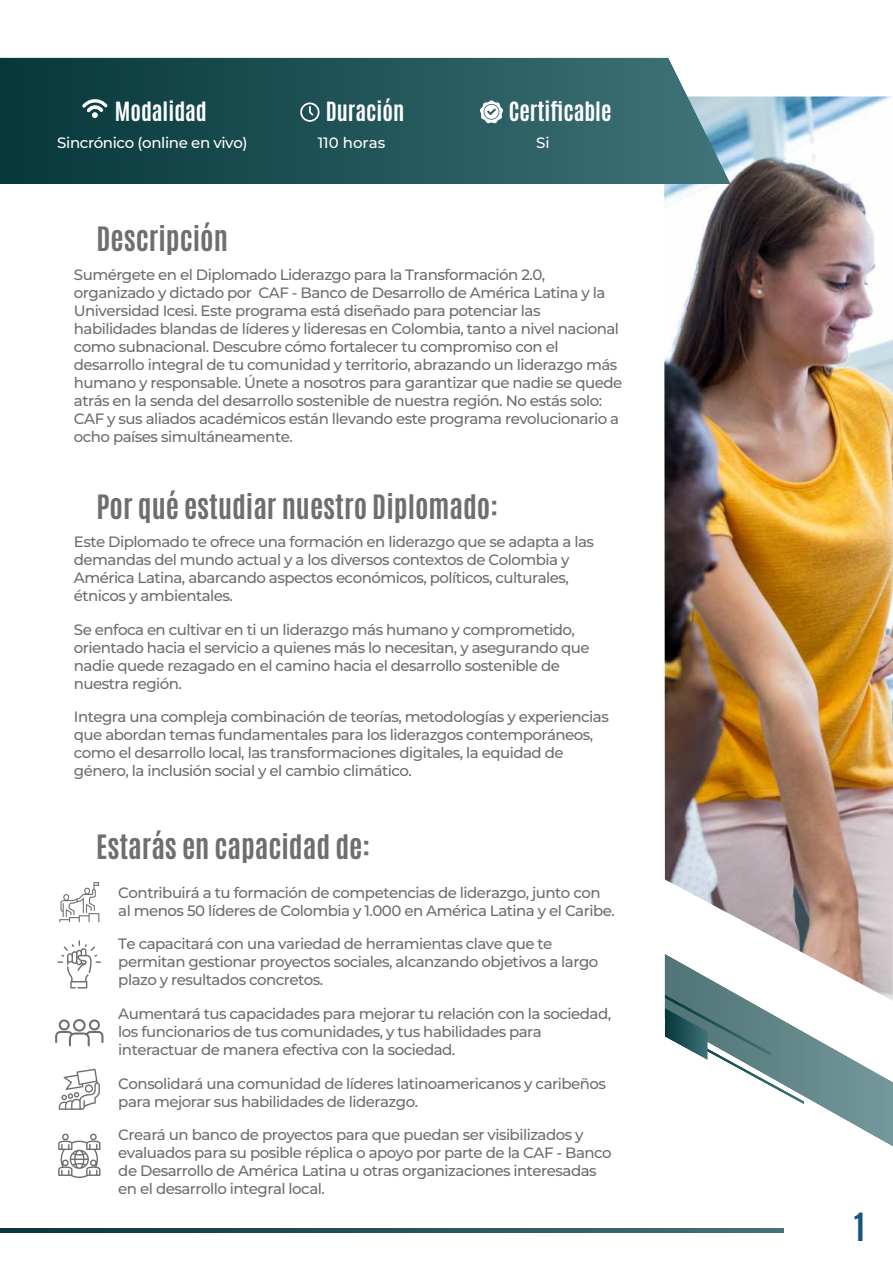
<style>
.page{position:relative;width:893px;height:1263px;background:#fff}
.page>*{position:absolute;margin:0;border:0;box-sizing:border-box;transform-origin:0 0}
.t1{font:700 33px "Antonio";color:#165481}
.t2{font:700 28.5px "Antonio";color:#6d6e70}
.t3{font:700 22.5px "Antonio";color:#fff}
.t4{font:500 15px/18px "Montserrat";letter-spacing:-.035em;color:#6d6e70}
.t5{font:500 15px "Montserrat";letter-spacing:-.025em;color:#fff}
.t6{font:500 15px "Montserrat";color:#fff}
</style>
<div class="page">
<svg style="left:665px;top:1001px;width:228px;height:146px"></svg>
<img style="left:664px;top:96px;width:229px;height:905px">
<svg style="left:0;top:1228px;width:784px;height:4px;background:#225559"></svg>
<svg style="left:0;top:58px;width:731px;height:126px;background:#285a5e"></svg>
<svg style="left:82px;top:99px;width:26px;height:19px"></svg>
<svg style="left:300px;top:102px;width:20px;height:20px"></svg>
<svg style="left:480px;top:100px;width:23px;height:23px"></svg>
<svg style="left:55px;top:1019px;width:49px;height:27px"></svg>
<svg style="left:58px;top:940px;width:43px;height:48px"></svg>
<svg style="left:59px;top:1069px;width:41px;height:41px"></svg>
<svg style="left:59px;top:882px;width:40px;height:40px"></svg>
<svg style="left:58px;top:1133px;width:42px;height:45px"></svg>
<h3 class="t3" style="left:115px;top:99px;width:94px">Modalidad</h3>
<p class="t5" style="left:57px;top:137px;width:192px">SincrÛnico (online en vivo)</p>
<h3 class="t3" style="left:326px;top:99px;width:80px">DuraciÛn</h3>
<p class="t6" style="left:318px;top:137px;width:69px">110 horas</p>
<p class="t5" style="left:536px;top:137px;width:15px">Si</p>
<h3 class="t3" style="left:509px;top:95px;width:104px">Certi昀椀cable</h3>
<h2 class="t2" style="left:96px;top:222px;width:133px">DescripciÛn</h2>
<p class="t4" style="left:74px;top:267px;width:550px">SumÈrgete en el Diplomado Liderazgo para la TransformaciÛn 2.0, organizado y dictado por CAF - Banco de Desarrollo de AmÈrica Latina y la Universidad Icesi. Este programa est· diseÒado para potenciar las habilidades blandas de lÌderes y lideresas en Colombia, tanto a nivel nacional como subnacional. Descubre cÛmo fortalecer tu compromiso con el desarrollo integral de tu comunidad y territorio, abrazando un liderazgo m·s humano y responsable. ⁄nete a nosotros para garantizar que nadie se quede atr·s en la senda del desarrollo sostenible de nuestra regiÛn. No est·s solo:<br>CAF y sus aliados acadÈmicos est·n llevando este programa revolucionario a ocho paÌses simult·neamente.</p>
<h2 class="t2" style="left:96px;top:491px;width:403px">Por quÈ estudiar nuestro Diplomado:</h2>
<p class="t4" style="left:74px;top:534px;width:522px">Este Diplomado te ofrece una formaciÛn en liderazgo que se adapta a las demandas del mundo actual y a los diversos contextos de Colombia y AmÈrica Latina, abarcando aspectos econÛmicos, polÌticos, culturales, Ètnicos y ambientales.</p>
<p class="t4" style="left:74px;top:622px;width:517px">Se enfoca en cultivar en ti un liderazgo m·s humano y comprometido, orientado hacia el servicio a quienes m·s lo necesitan, y asegurando que nadie quede rezagado en el camino hacia el desarrollo sostenible de nuestra regiÛn.</p>
<p class="t4" style="left:74px;top:709px;width:536px">Integra una compleja combinaciÛn de teorÌas, metodologÌas y experiencias que abordan temas fundamentales para los liderazgos contempor·neos, como el desarrollo local, las transformaciones digitales, la equidad de gÈnero, la inclusiÛn social y el cambio clim·tico.</p>
<h2 class="t2" style="left:96px;top:831px;width:275px">Estar·s en capacidad de:</h2>
<p class="t4" style="left:118px;top:885px;width:498px">Contribuir· a tu formaciÛn de competencias de liderazgo, junto con al menos 50 lÌderes de Colombia y 1.000 en AmÈrica Latina y el Caribe.</p>
<p class="t4" style="left:118px;top:936px;width:482px">Te capacitar· con una variedad de herramientas clave que te permitan gestionar proyectos sociales, alcanzando objetivos a largo plazo y resultados concretos.</p>
<p class="t4" style="left:118px;top:1006px;width:494px">Aumentar· tus capacidades para mejorar tu relaciÛn con la sociedad, los funcionarios de tus comunidades, y tus habilidades para interactuar de manera efectiva con la sociedad.</p>
<p class="t4" style="left:118px;top:1075px;width:489px">Consolidar· una comunidad de lÌderes latinoamericanos y caribeÒos para mejorar sus habilidades de liderazgo.</p>
<p class="t4" style="left:118px;top:1127px;width:495px">Crear· un banco de proyectos para que puedan ser visibilizados y evaluados para su posible rÈplica o apoyo por parte de la CAF - Banco de Desarrollo de AmÈrica Latina u otras organizaciones interesadas en el desarrollo integral local.</p>
<h1 class="t1" style="left:854px;top:1208px;width:12px">1</h1>
</div>
